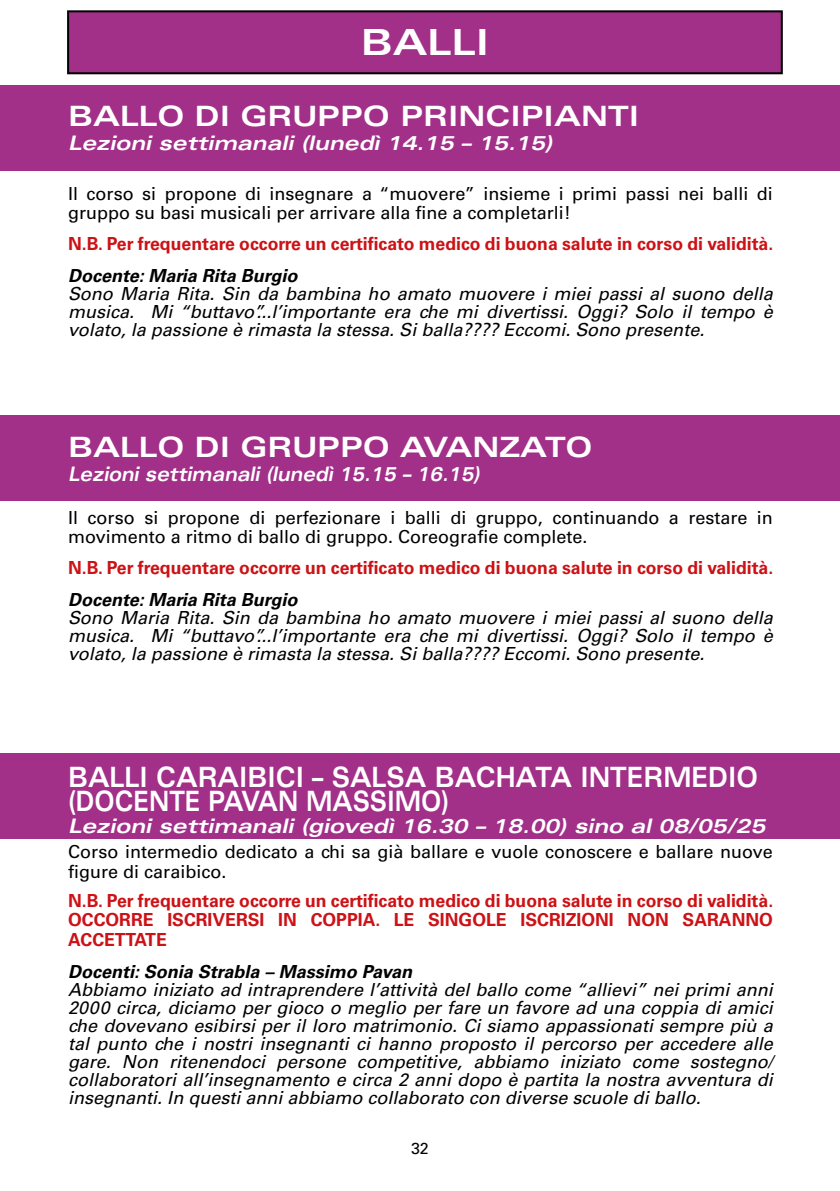
<style>
.page{position:relative;width:840px;height:1191px;background:#fff}
.page>*{position:absolute;margin:0;border:0;box-sizing:border-box;transform-origin:0 0}
.t1{font:700 expanded 36px "Univers LT Std";color:#fff}
.t2{font:700 expanded 28px/24px "Univers LT Std";color:#fff;scale:.8 1}
.t3{font:700 expanded 28px "Univers LT Std";color:#fff}
.t4{font:italic 700 expanded 20px "Univers LT Std";color:#fff}
.t5{font:italic 700 expanded 20px "Univers LT Std";color:#fff;scale:.85 1}
.t6{font:italic 18px/18px "Univers LT Std";color:#000;text-align:justify}
.t7{font:18px/19px "Univers LT Std";color:#000}
.t8{font:700 18px/19.6px "Univers LT Std";color:#cc1216;text-align:justify}
.t9{font:italic 700 18px "Univers LT Std";color:#000}
.t10{font:16px "Univers LT Std";color:#000}
</style>
<div class="page">
<div style="left:0;top:753px;width:839px;height:85px;background:#a22f88"></div>
<div style="left:0;top:416px;width:839px;height:85px;background:#a22f88"></div>
<div style="left:68px;top:11px;width:713px;height:62px;background:#a22f88"></div>
<div style="left:67px;top:10px;width:715px;height:64px;border:2px solid #000"></div>
<div style="left:0;top:85px;width:839px;height:85px;background:#a22f88"></div>
<h1 class="t1" style="left:360px;top:22px;width:130px">BALLI</h1>
<h2 class="t3" style="left:68px;top:100px;width:572px">BALLO DI GRUPPO PRINCIPIANTI</h2>
<p class="t4" style="left:68px;top:131px;width:485px">Lezioni settimanali (lunedì 14.15 – 15.15)</p>
<p class="t7" style="left:68px;top:184px;width:706px">Il corso si propone di insegnare a “muovere” insieme i primi passi nei balli di gruppo su basi musicali per arrivare alla fine a completarli!</p>
<p class="t8" style="left:68px;top:234px;width:706px">N.B. Per frequentare occorre un certificato medico di buona salute in corso di validità.</p>
<p class="t9" style="left:68px;top:265px;width:231px">Docente: Maria Rita Burgio</p>
<p class="t6" style="left:68px;top:285px;width:706px">Sono Maria Rita. Sin da bambina ho amato muovere i miei passi al suono della musica. Mi “buttavo”...l’importante era che mi divertissi. Oggi? Solo il tempo è volato, la passione è rimasta la stessa. Si balla???? Eccomi. Sono presente.</p>
<h2 class="t3" style="left:68px;top:431px;width:525px">BALLO DI GRUPPO AVANZATO</h2>
<p class="t5" style="left:68px;top:462px;width:485px">Lezioni settimanali (lunedì 15.15 – 16.15)</p>
<p class="t7" style="left:68px;top:508px;width:706px">Il corso si propone di perfezionare i balli di gruppo, continuando a restare in movimento a ritmo di ballo di gruppo. Coreografie complete.</p>
<p class="t8" style="left:68px;top:558px;width:706px">N.B. Per frequentare occorre un certificato medico di buona salute in corso di validità.</p>
<p class="t9" style="left:68px;top:589px;width:231px">Docente: Maria Rita Burgio</p>
<p class="t6" style="left:68px;top:609px;width:706px">Sono Maria Rita. Sin da bambina ho amato muovere i miei passi al suono della musica. Mi “buttavo”...l’importante era che mi divertissi. Oggi? Solo il tempo è volato, la passione è rimasta la stessa. Si balla???? Eccomi. Sono presente.</p>
<h2 class="t2" style="left:68px;top:764px;width:863px">BALLI CARAIBICI – SALSA BACHATA INTERMEDIO (DOCENTE PAVAN MASSIMO)</h2>
<p class="t4" style="left:68px;top:814px;width:698px">Lezioni settimanali (giovedì 16.30 – 18.00) sino al 08/05/25</p>
<p class="t7" style="left:68px;top:842px;width:705px;line-height:20px">Corso intermedio dedicato a chi sa già ballare e vuole conoscere e ballare nuove figure di caraibico.</p>
<p class="t8" style="left:68px;top:891px;width:706px">N.B. Per frequentare occorre un certificato medico di buona salute in corso di validità.<br>OCCORRE ISCRIVERSI IN COPPIA. LE SINGOLE ISCRIZIONI NON SARANNO ACCETTATE</p>
<p class="t9" style="left:68px;top:961px;width:345px">Docenti: Sonia Strabla – Massimo Pavan</p>
<p class="t6" style="left:68px;top:981px;width:705px">Abbiamo iniziato ad intraprendere l’attività del ballo come “allievi” nei primi anni 2000 circa, diciamo per gioco o meglio per fare un favore ad una coppia di amici che dovevano esibirsi per il loro matrimonio. Ci siamo appassionati sempre più a tal punto che i nostri insegnanti ci hanno proposto il percorso per accedere alle gare. Non ritenendoci persone competitive, abbiamo iniziato come sostegno/ collaboratori all’insegnamento e circa 2 anni dopo è partita la nostra avventura di insegnanti. In questi anni abbiamo collaborato con diverse scuole di ballo.</p>
<p class="t10" style="left:411px;top:1139px;width:19px">32</p>
</div>
